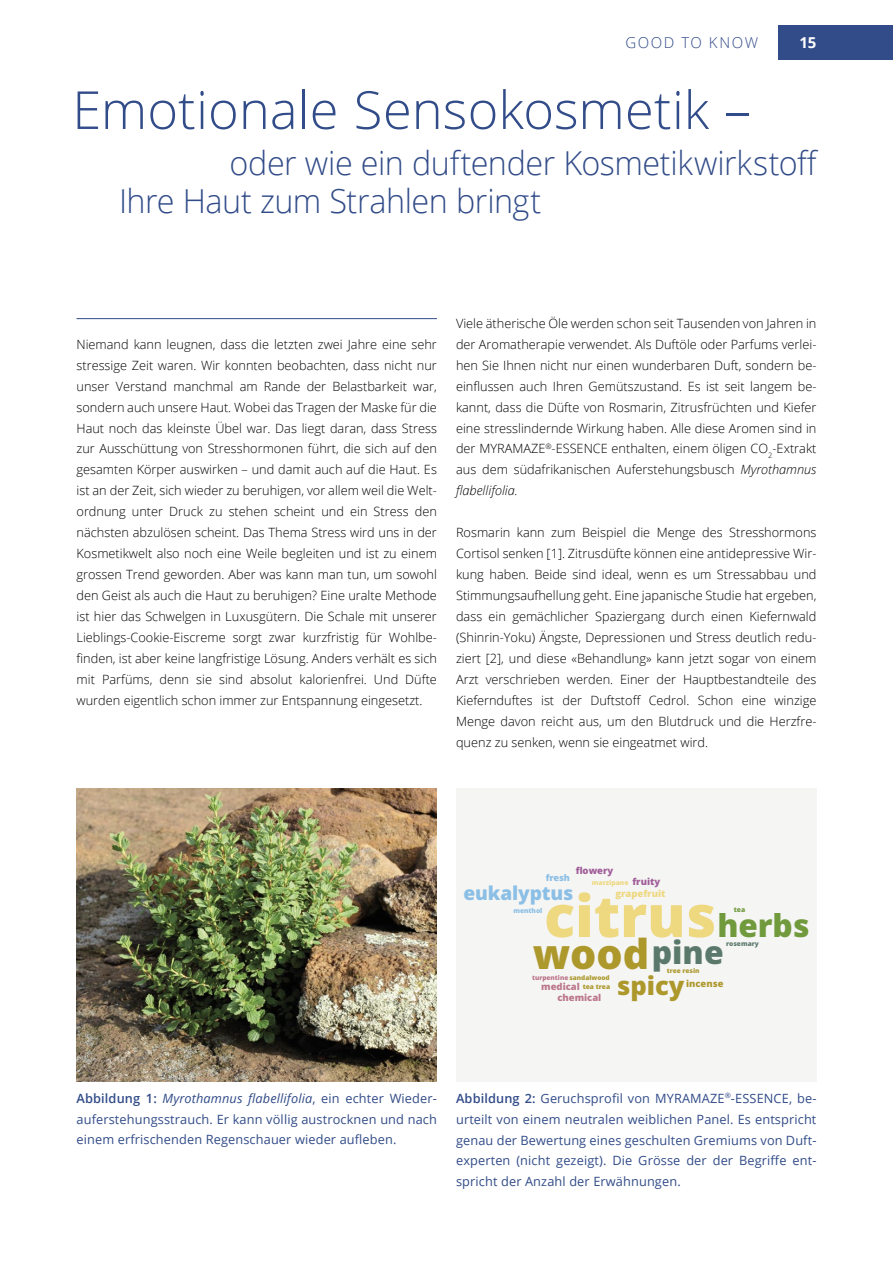
<style>
.page{position:relative;width:893px;height:1263px;background:#fff}
.page>*{position:absolute;margin:0;border:0;box-sizing:border-box;transform-origin:0 0}
.t1{font:800 57.6px "Open Sans";color:#eed880}
.t2{font:300 52.5px "Open Sans";color:#324c89}
.t3{font:800 41.25px "Open Sans";color:#ad982c}
.t4{font:300 33px/37.5px "Open Sans";letter-spacing:-.015em;color:#324c89}
.t5{font:800 31.8px "Open Sans";color:#5a796b}
.t6{font:800 31.5px "Open Sans";letter-spacing:-.005em;color:#719a3d}
.t7{font:800 25.65px "Open Sans";color:#ad982c}
.t8{font:800 19.05px "Open Sans";letter-spacing:-.01em;color:#8bbfe6}
.t9{font:300 15px "Open Sans";letter-spacing:.105em;color:#324c89}
.t10{font:700 15px "Open Sans";color:#fff}
.t11{font:300 12.75px/21px "Open Sans";color:#000;text-align:justify}
.t12{font:12.75px/21px "Open Sans";letter-spacing:.01em;color:#324c89;text-align:justify}
.t13{font:800 9.45px/10.9px "Open Sans";color:#bc778b}
.t14{font:800 9.45px "Open Sans";color:#a05e99}
.t15{font:800 9.45px "Open Sans";color:#eed880}
.t16{font:800 9.3px "Open Sans";color:#ad982c}
.t17{font:800 9.15px "Open Sans";letter-spacing:-.01em;color:#8bbfe6}
.t18{font:800 6.75px "Open Sans";color:#eed880}
.t19{font:800 6.75px "Open Sans";color:#719a3d}
.t20{font:800 6.6px "Open Sans";color:#5a796b}
.t21{font:800 6.6px "Open Sans";letter-spacing:-.01em;color:#8bbfe6}
.t22{font:800 6.6px "Open Sans";color:#ad982c}
.t23{font:800 6.45px "Open Sans";color:#bc778b}
.t24{font:800 6.45px "Open Sans";color:#ad982c}
.s1{font-style:italic}
.s2{color:#ad982c}
.s3{font-weight:600}
</style>
<div class="page">
<div style="left:778px;top:26px;width:115px;height:34px;background:#324c89"></div>
<hr style="left:77px;top:318px;width:360px;height:1px;background:#324c89">
<img style="left:77px;top:788px;width:360px;height:294px">
<div style="left:456px;top:788px;width:360px;height:294px;background:#f5f5f4"></div>
<p class="t9" style="left:625px;top:32px;width:134px">GOOD TO KNOW</p>
<p class="t10" style="left:799px;top:32px;width:18px">15</p>
<h2 class="t2" style="left:72px;top:74px;width:680px">Emotionale Sensokosmetik –</h2>
<h3 class="t4" style="left:119px;top:144px;width:701px;text-indent:110px">oder wie ein duftender Kosmetikwirkstoff<br>Ihre Haut zum Strahlen bringt</h3>
<p class="t11" style="left:77px;top:333px;width:362px">Niemand kann leugnen, dass die letzten zwei Jahre eine sehr stressige Zeit waren. Wir konnten beobachten, dass nicht nur unser Verstand manchmal am Rande der Belastbarkeit war, sondern auch unsere Haut. Wobei das Tragen der Maske für die Haut noch das kleinste Übel war. Das liegt daran, dass Stress zur Ausschüttung von Stresshormonen führt, die sich auf den gesamten Körper auswirken – und damit auch auf die Haut. Es ist an der Zeit, sich wieder zu beruhigen, vor allem weil die Welt&shy;ordnung unter Druck zu stehen scheint und ein Stress den nächsten abzulösen scheint. Das Thema Stress wird uns in der Kosmetikwelt also noch eine Weile begleiten und ist zu einem grossen Trend geworden. Aber was kann man tun, um sowohl den Geist als auch die Haut zu beruhigen? Eine uralte Methode ist hier das Schwelgen in Luxusgütern. Die Schale mit unserer Lieblings-Cookie-Eiscreme sorgt zwar kurzfristig für Wohlbe&shy;finden, ist aber keine langfristige Lösung. Anders verhält es sich mit Parfüms, denn sie sind absolut kalorienfrei. Und Düfte wurden eigentlich schon immer zur Entspannung eingesetzt.</p>
<p class="t11" style="left:456px;top:312px;width:362px">Viele ätherische Öle werden schon seit Tausenden von Jahren in der Aromatherapie verwendet. Als Duftöle oder Parfums verlei&shy;hen Sie Ihnen nicht nur einen wunderbaren Duft, sondern be&shy;einflussen auch Ihren Gemütszustand. Es ist seit langem be&shy;kannt, dass die Düfte von Rosmarin, Zitrusfrüchten und Kiefer eine stresslindernde Wirkung haben. Alle diese Aromen sind in der MYRAMAZE<sup>®</sup>-ESSENCE enthalten, einem öligen CO<sub>2</sub>-Extrakt aus dem südafrikanischen Auferstehungsbusch <span class="s1">Myrothamnus flabellifolia.</span></p>
<p class="t11" style="left:456px;top:522px;width:362px">Rosmarin kann zum Beispiel die Menge des Stresshormons Cortisol senken [1]. Zitrusdüfte können eine antidepressive Wir&shy;kung haben. Beide sind ideal, wenn es um Stressabbau und Stimmungsaufhellung geht. Eine japanische Studie hat ergeben, dass ein gemächlicher Spaziergang durch einen Kiefernwald (Shinrin-Yoku) Ängste, Depressionen und Stress deutlich redu&shy;ziert [2], und diese «Behandlung» kann jetzt sogar von einem Arzt verschrieben werden. Einer der Hauptbestandteile des Kiefernduftes ist der Duftstoff Cedrol. Schon eine winzige Menge davon reicht aus, um den Blutdruck und die Herzfre&shy;quenz zu senken, wenn sie eingeatmet wird.</p>
<p class="t14" style="left:576px;top:864px;width:39px">flowery</p>
<p class="t17" style="left:546px;top:871px;width:26px">fresh</p>
<p class="t14" style="left:632px;top:875px;width:29px">fruity</p>
<p class="t18" style="left:592px;top:877px;width:38px">marzipane</p>
<h3 class="t8" style="left:464px;top:878px;width:111px">eukalyptus</h3>
<p class="t15" style="left:615px;top:886px;width:52px">grapefruit</p>
<h1 class="t1" style="left:544px;top:872px;width:174px">citrus</h1>
<p class="t19" style="left:734px;top:904px;width:13px">tea</p>
<p class="t21" style="left:514px;top:905px;width:30px">menthol</p>
<h3 class="t6" style="left:717px;top:902px;width:94px">herbs</h3>
<h3 class="t3" style="left:533px;top:922px;width:118px">wood</h3>
<h3 class="t7" style="left:617px;top:966px;width:69px">spicy</h3>
<h3 class="t5" style="left:652px;top:928px;width:73px">pine</h3>
<p class="t20" style="left:726px;top:939px;width:34px">rosemary</p>
<p class="t24" style="left:667px;top:965px;width:34px">tree resin</p>
<p class="t23" style="left:532px;top:972px;width:79px">turpentine<span class="s2">sandalwood</span></p>
<p class="t13" style="left:557px;top:981px;width:45px;text-indent:-16px">medical chemical</p>
<p class="t22" style="left:583px;top:981px;width:29px">tea trea</p>
<p class="t16" style="left:686px;top:977px;width:39px">incense</p>
<p class="t12" style="left:77px;top:1087px;width:362px"><span class="s3">Abbildung 1:</span> <span class="s1">Myrothamnus flabellifolia</span>, ein echter Wieder&shy;auferstehungsstrauch. Er kann völlig austrocknen und nach einem erfrischenden Regenschauer wieder aufleben.</p>
<p class="t12" style="left:456px;top:1087px;width:362px"><span class="s3">Abbildung 2:</span> Geruchsprofil von MYRAMAZE<sup>®</sup>-ESSENCE, be&shy;urteilt von einem neutralen weiblichen Panel. Es entspricht genau der Bewertung eines geschulten Gremiums von Duft&shy;experten (nicht gezeigt). Die Grösse der der Begriffe ent&shy;spricht der Anzahl der Erwähnungen.</p>
</div>
